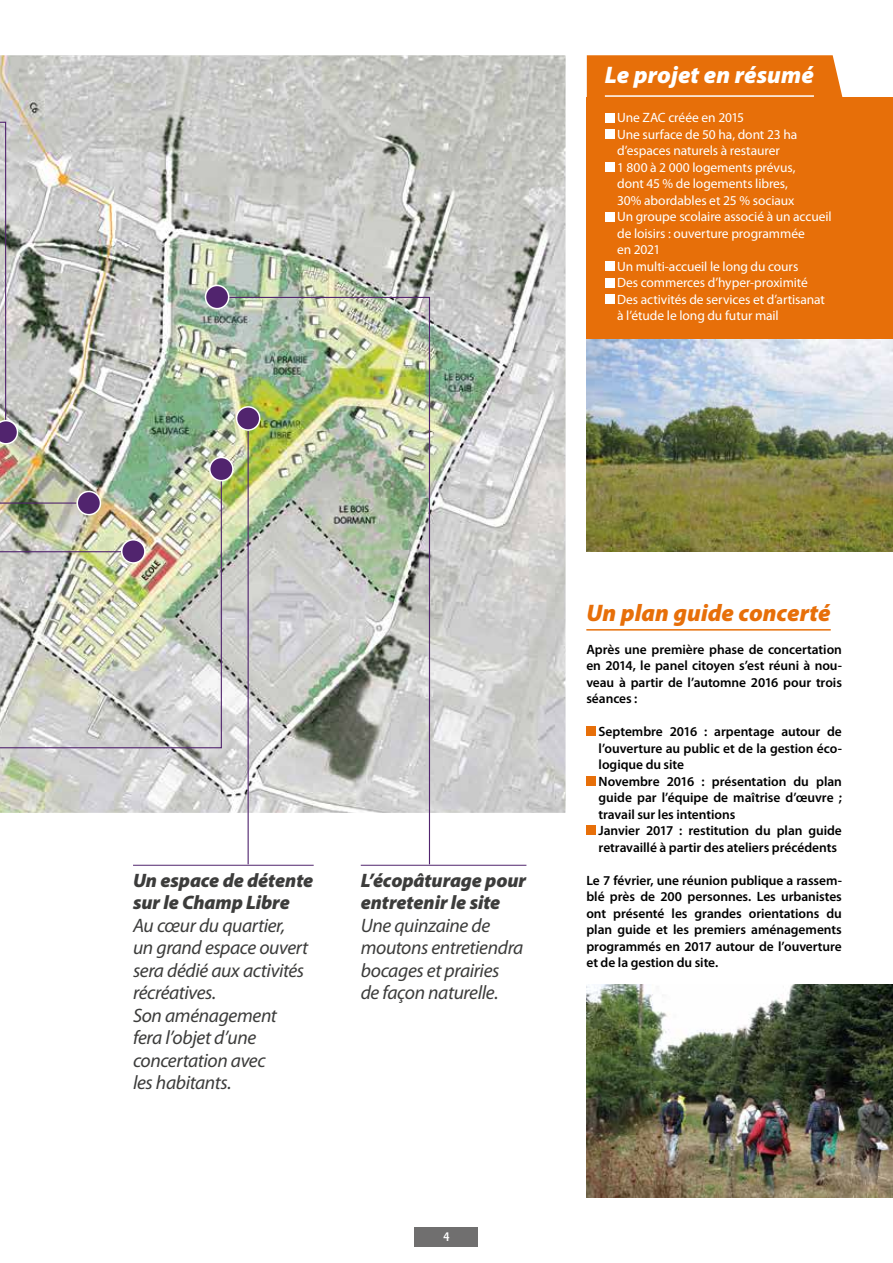
<style>
.page{position:relative;width:893px;height:1263px;background:#fff}
.page>*{position:absolute;margin:0;border:0;box-sizing:border-box;transform-origin:0 0}
.t1{font:italic 900 24px "Myriad Pro";color:#e76f09}
.t2{font:italic 900 24px "Myriad Pro";color:#fff}
.t3{font:italic 19.5px/22.5px "Myriad Pro";letter-spacing:-.02em;color:#3c3c3b}
.t4{font:italic 900 19.5px/22.5px "Myriad Pro";letter-spacing:-.01em;color:#3c3c3b}
.t5{font:600 13.5px/16.5px "Myriad Pro";letter-spacing:-.005em;color:#000;text-align:justify}
.t6{font:13.5px/16.5px "Myriad Pro";letter-spacing:-.005em;color:#fff}
.t7{font:600 12px "Ayita Pro";color:#fff}
</style>
<div class="page">
<div style="left:415px;top:1227px;width:63px;height:20px;background:#706f6f"></div>
<div style="left:587px;top:97px;width:306px;height:281px;background:#e76f09"></div>
<div style="left:605px;top:113px;width:10px;height:9px;background:#fff"></div>
<div style="left:605px;top:129px;width:10px;height:10px;background:#fff"></div>
<div style="left:605px;top:162px;width:10px;height:10px;background:#fff"></div>
<div style="left:605px;top:212px;width:10px;height:9px;background:#fff"></div>
<div style="left:605px;top:261px;width:10px;height:10px;background:#fff"></div>
<div style="left:605px;top:278px;width:10px;height:9px;background:#fff"></div>
<div style="left:605px;top:294px;width:10px;height:10px;background:#fff"></div>
<div style="left:587px;top:55px;width:255px;height:42px;background:#e76f09"></div>
<hr style="left:605px;top:95px;width:209px;height:2px;background:#fff">
<hr style="left:361px;top:865px;width:165px;height:1px;background:#51246e">
<hr style="left:133px;top:865px;width:181px;height:1px;background:#51246e">
<svg style="left:0;top:55px;width:566px;height:758px;background:#c4c7c1"></svg>
<img style="left:587px;top:339px;width:306px;height:212px">
<img style="left:587px;top:984px;width:306px;height:213px">
<hr style="left:586px;top:629px;width:245px;height:2px;background:#e76f09">
<div style="left:586px;top:726px;width:10px;height:10px;background:#e76f09"></div>
<div style="left:586px;top:776px;width:10px;height:10px;background:#e76f09"></div>
<div style="left:586px;top:825px;width:10px;height:10px;background:#e76f09"></div>
<img style="left:224px;top:296px;width:207px;height:569px">
<hr style="left:248px;top:431px;width:1px;height:433px;background:#51246e">
<img style="left:0;top:478px;width:222px;height:387px">
<div style="left:210px;top:457px;width:23px;height:24px;background:#51246e;border-radius:50%"></div>
<div style="left:209px;top:457px;width:25px;height:24px;border:2px solid #fff;border-radius:50%"></div>
<div style="left:237px;top:407px;width:23px;height:23px;background:#51246e;border-radius:50%"></div>
<div style="left:236px;top:406px;width:24px;height:25px;border:2px solid #fff;border-radius:50%"></div>
<div style="left:205px;top:285px;width:24px;height:24px;background:#51246e;border-radius:50%"></div>
<div style="left:205px;top:285px;width:24px;height:24px;border:2px solid #fff;border-radius:50%"></div>
<div style="left:77px;top:491px;width:23px;height:24px;background:#51246e;border-radius:50%"></div>
<div style="left:77px;top:491px;width:24px;height:24px;border:2px solid #fff;border-radius:50%"></div>
<div style="left:122px;top:540px;width:23px;height:23px;background:#51246e;border-radius:50%"></div>
<div style="left:121px;top:539px;width:25px;height:25px;border:2px solid #fff;border-radius:50%"></div>
<img style="left:0;top:121px;width:78px;height:383px">
<h1 class="t2" style="left:605px;top:61px;width:211px">Le projet en résumé</h1>
<p class="t6" style="left:617px;top:110px;width:216px">Une ZAC créée en 2015<br>Une surface de 50 ha, dont 23 ha d’espaces naturels à restaurer<br>1 800 à 2 000 logements prévus,<br>dont 45 % de logements libres,<br>30% abordables et 25 % sociaux<br>Un groupe scolaire associé à un accueil de loisirs : ouverture programmée<br>en 2021<br>Un multi-accueil le long du cours<br>Des commerces d’hyper-proximité<br>Des activités de services et d’artisanat à l’étude le long du futur mail</p>
<h2 class="t4" style="left:133px;top:869px;width:182px">Un espace de détente sur le Champ Libre</h2>
<h2 class="t3" style="left:133px;top:914px;width:177px">Au cœur du quartier, un grand espace ouvert sera dédié aux activités récréatives.<br>Son aménagement fera l’objet d’une concertation avec<br>les habitants.</h2>
<h2 class="t4" style="left:361px;top:869px;width:167px">L’écopâturage pour entretenir le site</h2>
<h2 class="t3" style="left:361px;top:914px;width:164px">Une quinzaine de moutons entretiendra bocages et prairies<br>de façon naturelle.</h2>
<p class="t7" style="left:443px;top:1230px;width:8px">4</p>
<h1 class="t1" style="left:586px;top:599px;width:246px">Un plan guide concerté</h1>
<p class="t5" style="left:586px;top:641px;width:257px">Après une première phase de concertation en 2014, le panel citoyen s’est réuni à nou&shy;veau à partir de l’automne 2016 pour trois séances :</p>
<p class="t5" style="left:599px;top:723px;width:245px;text-align:left">Septembre 2016 : arpentage autour de l’ouverture au public et de la gestion éco&shy;logique du site<br>Novembre 2016 : présentation du plan guide par l’équipe de maîtrise d’œuvre ; travail sur les intentions<br>Janvier 2017 : restitution du plan guide retravaillé à partir des ateliers précédents</p>
<p class="t5" style="left:586px;top:872px;width:257px">Le 7 février, une réunion publique a rassem&shy;blé près de 200 personnes. Les urbanistes ont présenté les grandes orientations du plan guide et les premiers aménagements programmés en 2017 autour de l’ouverture et de la gestion du site.</p>
</div>
